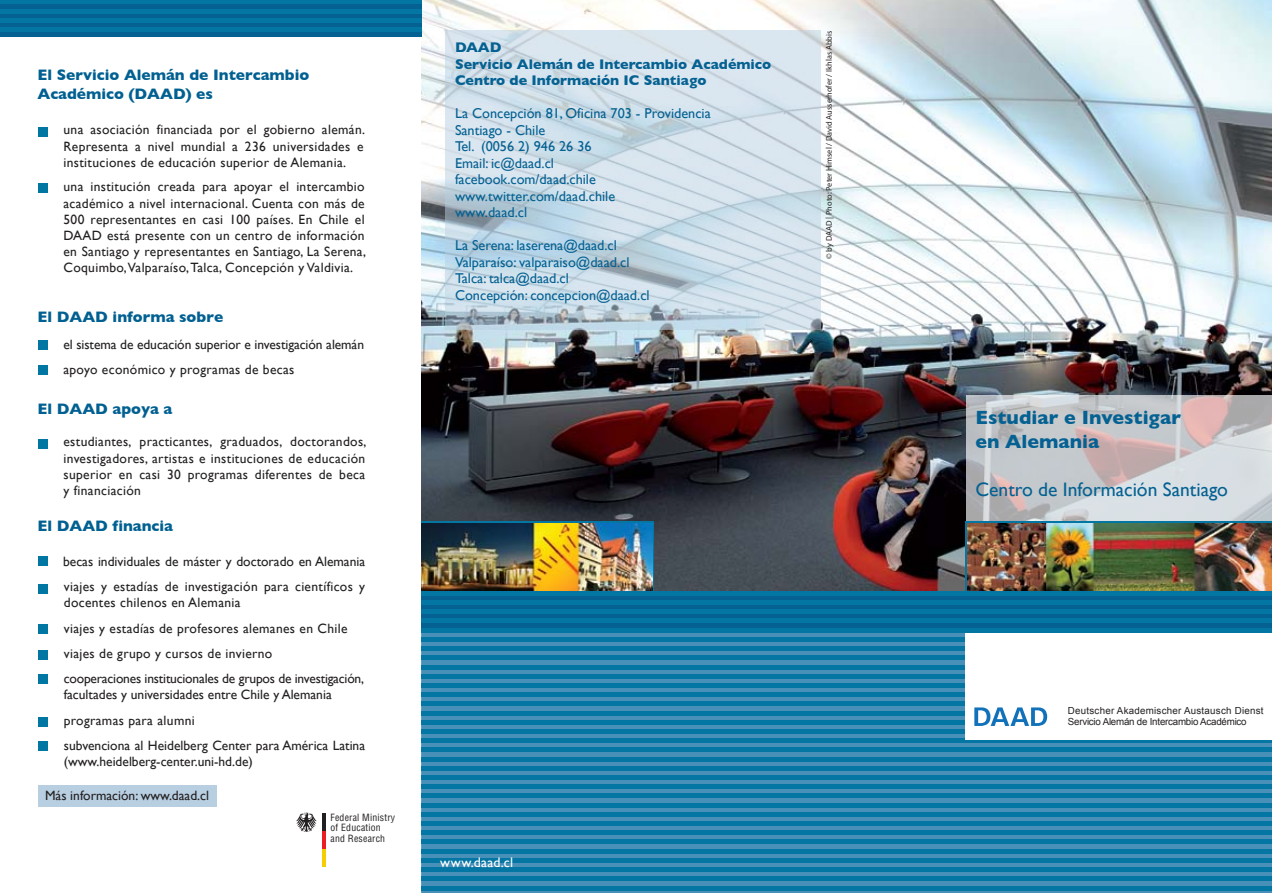
<style>
.page{position:relative;width:1272px;height:893px;background:#fff}
.page>*{position:absolute;margin:0;border:0;box-sizing:border-box;transform-origin:0 0}
.t1{font:700 19.5px/23.4px "Gill Sans";color:#046192}
.t2{font:19.5px "Gill Sans";color:#046192}
.t3{font:700 15.45px/18.6px "Gill Sans";color:#006091}
.t4{font:14.25px/16.5px "Gill Sans";color:#046192}
.t5{font:700 14.25px/16.5px "Gill Sans";color:#046192}
.t6{font:13.8px "Gill Sans";letter-spacing:.025em;color:#fff}
.t7{font:13.5px/16.2px "Gill Sans";letter-spacing:.025em;color:#231f20;text-align:justify}
.t8{font:13.5px/25.5px "Gill Sans";color:#231f20}
.t9{font:13.5px/25.3px "Gill Sans";letter-spacing:.005em;color:#231f20}
.t10{font:13.5px "Gill Sans";letter-spacing:-.005em;color:#231f20}
.t11{font:9.75px/11.7px "Arial";letter-spacing:.025em;color:#231f20}
.t12{font:condensed 9.75px/10.5px "Helvetica";letter-spacing:.02em;color:#231f20}
.t13{font:8.25px "Myriad Pro";color:#231f20}
</style>
<div class="page">
<img style="left:421px;top:0;width:849px;height:591px">
<svg style="left:965px;top:396px;width:305px;height:125px;background:#c9c7ca"></svg>
<div style="left:965px;top:521px;width:305px;height:70px;background:#0476a4"></div>
<img style="left:967px;top:523px;width:303px;height:68px">
<svg style="left:446px;top:30px;width:375px;height:300px;background:#cbdbe6"></svg>
<svg style="left:421px;top:521px;width:233px;height:70px"></svg>
<img style="left:421px;top:523px;width:231px;height:68px">
<svg style="left:421px;top:632px;width:849px;height:261px;background:#3e8cb5"></svg>
<hr style="left:421px;top:628px;width:849px;height:4px;background:#0476a4">
<div style="left:421px;top:637px;width:849px;height:5px;background:#0476a4"></div>
<div style="left:421px;top:646px;width:849px;height:5px;background:#0476a4"></div>
<hr style="left:421px;top:656px;width:849px;height:4px;background:#0476a4">
<hr style="left:421px;top:665px;width:849px;height:4px;background:#0476a4">
<hr style="left:421px;top:674px;width:849px;height:4px;background:#0476a4">
<div style="left:421px;top:683px;width:849px;height:5px;background:#0476a4"></div>
<div style="left:421px;top:692px;width:849px;height:5px;background:#0476a4"></div>
<hr style="left:421px;top:702px;width:849px;height:4px;background:#0476a4">
<hr style="left:421px;top:711px;width:849px;height:4px;background:#0476a4">
<hr style="left:421px;top:720px;width:849px;height:4px;background:#0476a4">
<div style="left:421px;top:729px;width:849px;height:5px;background:#0476a4"></div>
<div style="left:421px;top:738px;width:849px;height:5px;background:#0476a4"></div>
<hr style="left:421px;top:748px;width:849px;height:4px;background:#0476a4">
<hr style="left:421px;top:757px;width:849px;height:4px;background:#0476a4">
<hr style="left:421px;top:766px;width:849px;height:4px;background:#0476a4">
<div style="left:421px;top:775px;width:849px;height:5px;background:#0476a4"></div>
<hr style="left:421px;top:785px;width:849px;height:4px;background:#0476a4">
<hr style="left:421px;top:794px;width:849px;height:4px;background:#0476a4">
<hr style="left:421px;top:803px;width:849px;height:4px;background:#0476a4">
<hr style="left:421px;top:812px;width:849px;height:4px;background:#0476a4">
<div style="left:421px;top:821px;width:849px;height:5px;background:#0476a4"></div>
<hr style="left:421px;top:831px;width:849px;height:4px;background:#0476a4">
<hr style="left:421px;top:840px;width:849px;height:4px;background:#0476a4">
<hr style="left:421px;top:849px;width:849px;height:4px;background:#0476a4">
<div style="left:421px;top:858px;width:849px;height:5px;background:#0476a4"></div>
<div style="left:421px;top:867px;width:849px;height:5px;background:#0476a4"></div>
<hr style="left:421px;top:877px;width:849px;height:4px;background:#0476a4">
<hr style="left:421px;top:886px;width:849px;height:4px;background:#0476a4">
<div style="left:421px;top:591px;width:849px;height:37px;background:#046192"></div>
<hr style="left:421px;top:591px;width:849px;height:4px;background:#0476a4">
<div style="left:421px;top:600px;width:849px;height:5px;background:#0476a4"></div>
<div style="left:421px;top:609px;width:849px;height:5px;background:#0476a4"></div>
<hr style="left:421px;top:619px;width:849px;height:4px;background:#0476a4">
<div style="left:965px;top:633px;width:305px;height:107px;background:#fff"></div>
<svg style="left:974px;top:707px;width:73px;height:19px"></svg>
<hr style="left:0;top:0;width:421px;height:4px;background:#0476a4">
<div style="left:0;top:4px;width:421px;height:33px;background:#046192"></div>
<div style="left:0;top:27px;width:421px;height:5px;background:#0476a4"></div>
<div style="left:0;top:18px;width:421px;height:5px;background:#0476a4"></div>
<hr style="left:0;top:9px;width:421px;height:4px;background:#0476a4">
<hr style="left:322px;top:831px;width:3px;height:18px;background:#ed1d24">
<hr style="left:322px;top:849px;width:3px;height:18px;background:#f5ce00">
<hr style="left:322px;top:814px;width:3px;height:17px;background:#231f20">
<svg style="left:296px;top:813px;width:21px;height:19px"></svg>
<div style="left:38px;top:127px;width:10px;height:10px;background:#0076a3"></div>
<div style="left:38px;top:183px;width:10px;height:10px;background:#0076a3"></div>
<div style="left:38px;top:340px;width:10px;height:10px;background:#0076a3"></div>
<div style="left:38px;top:365px;width:10px;height:10px;background:#0076a3"></div>
<div style="left:38px;top:439px;width:10px;height:9px;background:#0076a3"></div>
<div style="left:38px;top:556px;width:10px;height:10px;background:#0076a3"></div>
<div style="left:38px;top:584px;width:10px;height:9px;background:#0076a3"></div>
<div style="left:38px;top:625px;width:10px;height:9px;background:#0076a3"></div>
<div style="left:38px;top:651px;width:10px;height:9px;background:#0076a3"></div>
<div style="left:38px;top:674px;width:10px;height:10px;background:#0076a3"></div>
<div style="left:38px;top:717px;width:10px;height:10px;background:#0076a3"></div>
<div style="left:38px;top:741px;width:10px;height:10px;background:#0076a3"></div>
<div style="left:39px;top:785px;width:178px;height:21px;background:#b8cfe2"></div>
<p class="t3" style="left:38px;top:65px;width:273px">El Servicio Alemán de Intercambio<br>Académico (DAAD) es</p>
<p class="t7" style="left:63px;top:122px;width:303px">una asociación financiada por el gobierno alemán.<br>Representa a nivel mundial a 236 universidades e instituciones de educación superior de Alemania.</p>
<p class="t7" style="left:63px;top:179px;width:304px">una institución creada para apoyar el intercambio académico a nivel internacional. Cuenta con más de 500 representantes en casi 100 países. En Chile el DAAD está presente con un centro de información en Santiago y representantes en Santiago, La Serena, Coquimbo, Valparaíso, Talca, Concepción y Valdivia.</p>
<p class="t3" style="left:38px;top:307px;width:187px">El DAAD informa sobre</p>
<p class="t10" style="left:63px;top:337px;width:302px">el sistema de educación superior e investigación alemán</p>
<p class="t7" style="left:63px;top:361px;width:232px">apoyo económico y programas de becas</p>
<p class="t3" style="left:38px;top:399px;width:136px">El DAAD apoya a</p>
<p class="t7" style="left:63px;top:434px;width:304px">estudiantes, practicantes, graduados, doctorandos, investigadores, artistas e instituciones de educación superior en casi 30 programas diferentes de beca y financiación</p>
<p class="t3" style="left:38px;top:516px;width:137px">El DAAD financia</p>
<p class="t9" style="left:63px;top:548px;width:303px">becas individuales de máster y doctorado en Alemania viajes y estadías de investigación para científicos y</p>
<p class="t7" style="left:64px;top:590px;width:302px;line-height:25.2px;text-align:left">docentes chilenos en Alemania<br>viajes y estadías de profesores alemanes en Chile viajes de grupo y cursos de invierno<br>cooperaciones institucionales de grupos de investigación,</p>
<p class="t8" style="left:64px;top:682px;width:303px">facultades y universidades entre Chile y Alemania programas para alumni<br>subvenciona al Heidelberg Center para América Latina</p>
<p class="t8" style="left:64px;top:749px;width:190px">(www.heidelberg-center.uni-hd.de)</p>
<p class="t8" style="left:45px;top:782px;width:165px">Más información: www.daad.cl</p>
<p class="t12" style="left:330px;top:812px;width:66px">Federal Ministry of Education and Research</p>
<p class="t5" style="left:455px;top:39px;width:318px">DAAD<br>Servicio Alemán de Intercambio Académico<br>Centro de Información IC Santiago</p>
<p class="t4" style="left:455px;top:105px;width:257px">La Concepción 81, Oficina 703 - Providencia<br>Santiago - Chile<br>Tel. (0056 2) 946 26 36<br>Email: ic@daad.cl<br>facebook.com/daad.chile www.twitter.com/daad.chile<br>www.daad.cl</p>
<p class="t4" style="left:455px;top:237px;width:196px">La Serena: laserena@daad.cl<br>Valparaíso: valparaiso@daad.cl<br>Talca: talca@daad.cl<br>Concepción: concepcion@daad.cl</p>
<p class="t6" style="left:440px;top:854px;width:74px">www.daad.cl</p>
<p class="t13" style="left:824px;top:259px;width:230px;rotate:-90deg">© by DAAD | Photo: Peter Himsel / David Ausserhofer / Ikhlas Abbis</p>
<h1 class="t1" style="left:975px;top:406px;width:207px">Estudiar e Investigar en Alemania</h1>
<h1 class="t2" style="left:975px;top:478px;width:254px">Centro de Información Santiago</h1>
<p class="t11" style="left:1067px;top:704px;width:197px">Deutscher Akademischer Austausch Dienst<br>Servicio Alemán de Intercambio Académico</p>
</div>
